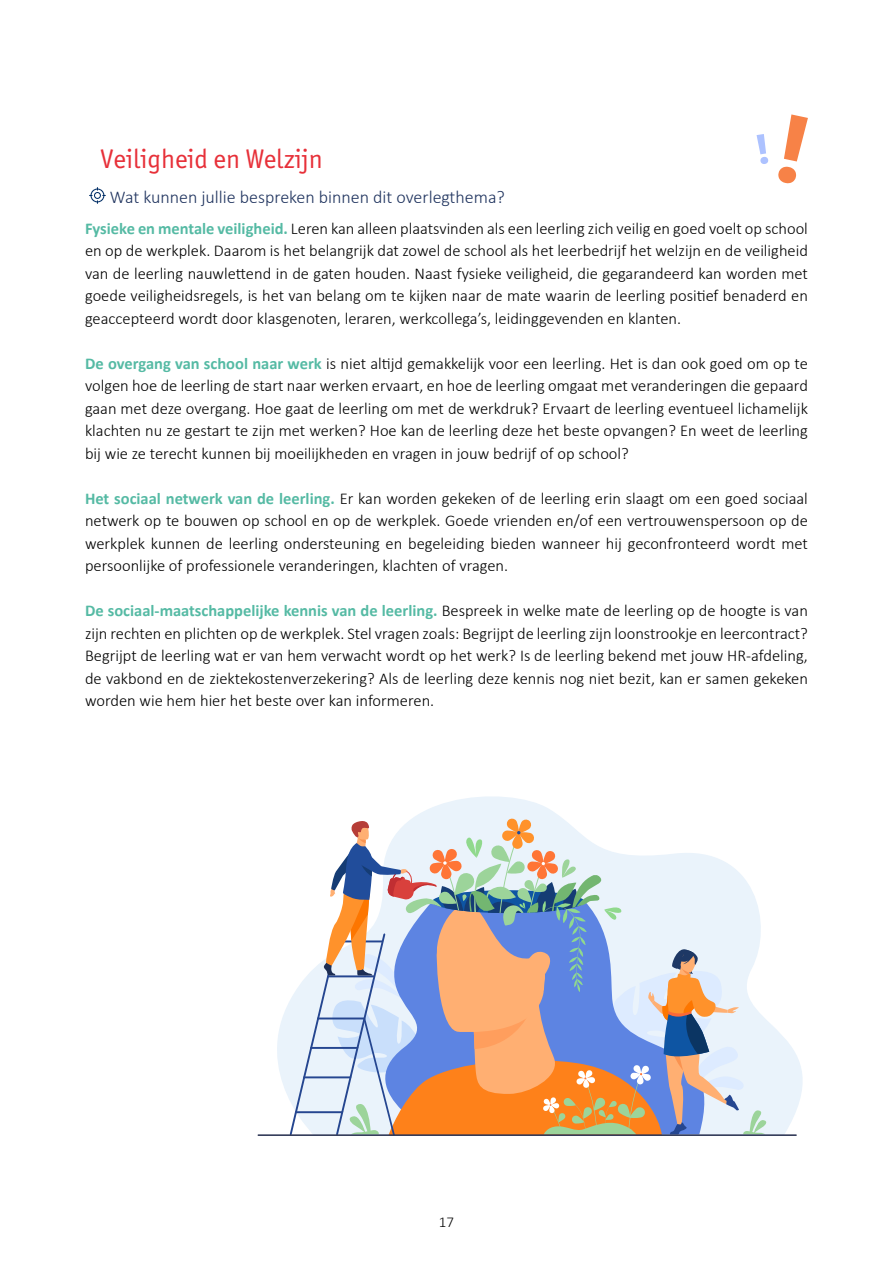
<style>
.page{position:relative;width:893px;height:1263px;background:#fff}
.page>*{position:absolute;margin:0;border:0;box-sizing:border-box;transform-origin:0 0}
.t1{font:27px "Officina Sans ITC Pro";color:#e73039}
.t2{font:300 18px "Calibri";color:#1f335e}
.t3{font:300 16.5px/22.5px "Calibri";color:#000;text-align:justify}
.t4{font:300 15px "Calibri";color:#000}
.s1{font-weight:700;color:#55baa4}
</style>
<div class="page">
<svg style="left:778px;top:114px;width:30px;height:69px"></svg>
<svg style="left:757px;top:134px;width:11px;height:30px"></svg>
<svg style="left:257px;top:796px;width:546px;height:339px"></svg>
<svg style="left:290px;top:818px;width:478px;height:316px;background:#ccc3c5"></svg>
<hr style="left:258px;top:1134px;width:539px;height:2px;background:#2d3554">
<svg style="left:89px;top:187px;width:17px;height:17px"></svg>
<h1 class="t1" style="left:101px;top:143px;width:224px">Veiligheid en Welzijn</h1>
<p class="t2" style="left:110px;top:186px;width:396px">Wat kunnen jullie bespreken binnen dit overlegthema?</p>
<p class="t3" style="left:85px;top:217px;width:724px"><span class="s1">Fysieke en mentale veiligheid.</span> Leren kan alleen plaatsvinden als een leerling zich veilig en goed voelt op school en op de werkplek. Daarom is het belangrijk dat zowel de school als het leerbedrijf het welzijn en de veiligheid van de leerling nauwlettend in de gaten houden. Naast fysieke veiligheid, die gegarandeerd kan worden met goede veiligheidsregels, is het van belang om te kijken naar de mate waarin de leerling positief benaderd en geaccepteerd wordt door klasgenoten, leraren, werkcollega’s, leidinggevenden en klanten.</p>
<p class="t3" style="left:85px;top:352px;width:724px"><span class="s1">De overgang van school naar werk</span> is niet altijd gemakkelijk voor een leerling. Het is dan ook goed om op te volgen hoe de leerling de start naar werken ervaart, en hoe de leerling omgaat met veranderingen die gepaard gaan met deze overgang. Hoe gaat de leerling om met de werkdruk? Ervaart de leerling eventueel lichamelijk klachten nu ze gestart te zijn met werken? Hoe kan de leerling deze het beste opvangen? En weet de leerling bij wie ze terecht kunnen bij moeilijkheden en vragen in jouw bedrijf of op school?</p>
<p class="t3" style="left:85px;top:487px;width:724px"><span class="s1">Het sociaal netwerk van de leerling.</span> Er kan worden gekeken of de leerling erin slaagt om een goed sociaal netwerk op te bouwen op school en op de werkplek. Goede vrienden en/of een vertrouwenspersoon op de werkplek kunnen de leerling ondersteuning en begeleiding bieden wanneer hij geconfronteerd wordt met persoonlijke of professionele veranderingen, klachten of vragen.</p>
<p class="t3" style="left:85px;top:599px;width:724px"><span class="s1">De sociaal-maatschappelijke kennis van de leerling.</span> Bespreek in welke mate de leerling op de hoogte is van zijn rechten en plichten op de werkplek. Stel vragen zoals: Begrijpt de leerling zijn loonstrookje en leercontract?<br>Begrijpt de leerling wat er van hem verwacht wordt op het werk? Is de leerling bekend met jouw HR-afdeling, de vakbond en de ziektekostenverzekering? Als de leerling deze kennis nog niet bezit, kan er samen gekeken worden wie hem hier het beste over kan informeren.</p>
<p class="t4" style="left:439px;top:1212px;width:17px">17</p>
</div>
